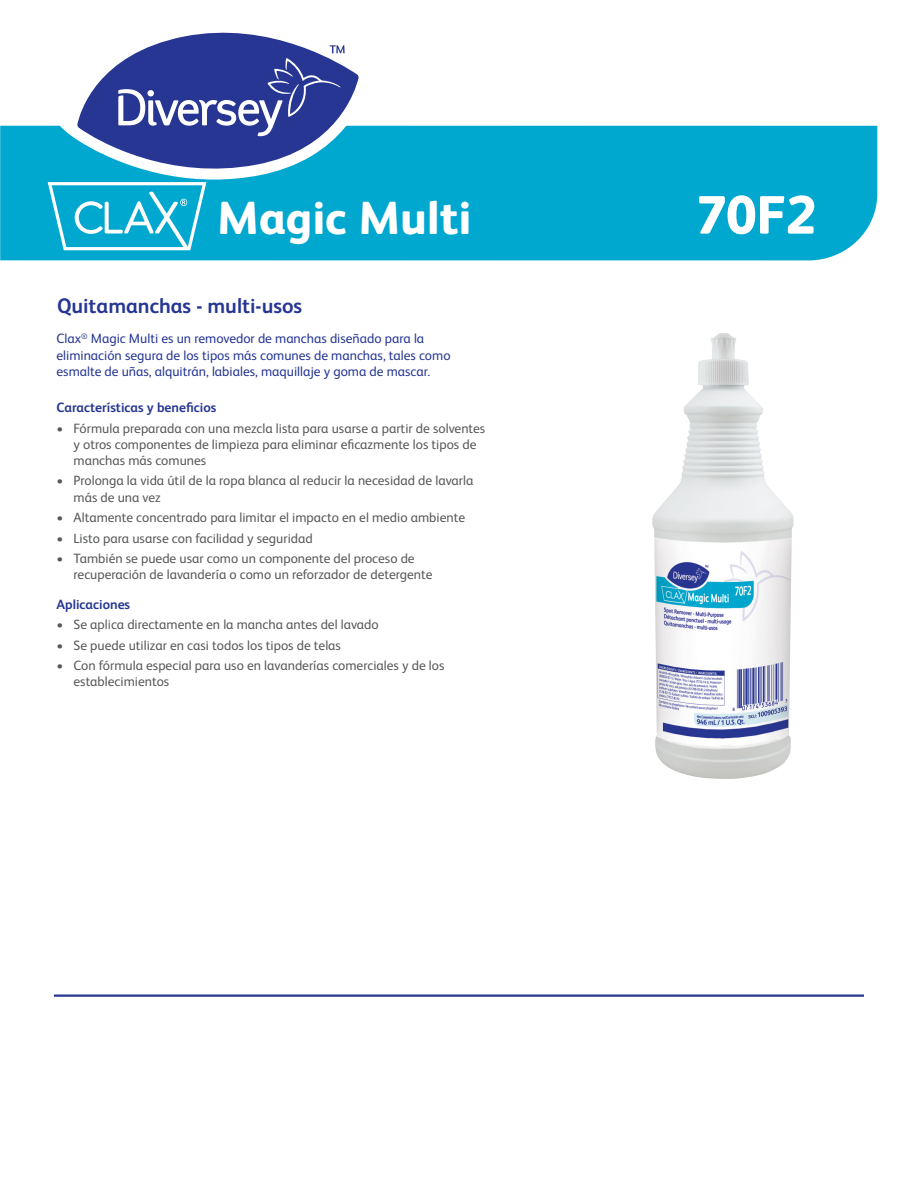
<style>
.page{position:relative;width:918px;height:1188px;background:#fff}
.page>*{position:absolute;margin:0;border:0;box-sizing:border-box;transform-origin:0 0}
.t1{font:800 54px "FS Albert Pro";color:#fff}
.Fancy_Name_page_1{font:800 46.5px "FS Albert Pro";color:#fff}
.Product_Descriptor_p{font:700 21px "FS Albert Pro";color:#263692}
.bullet{font:13.5px/16.2px "FS Albert Pro";color:#57585a}
.Intro_sentence_page{font:13.5px/16.2px "FS Albert Pro";color:#263692}
.Section_headings{font:700 13.5px "FS Albert Pro";color:#263692}
.bullet-2{font:700 13.5px "FS Albert Pro";color:#263692}
</style>
<div class="page">
<div style="left:0;top:126px;width:877px;height:134px;background:#00a7cf"></div>
<hr style="left:54px;top:995px;width:810px;height:2px;background:#263692">
<svg style="left:48px;top:182px;width:158px;height:68px"></svg>
<img style="left:652px;top:333px;width:141px;height:446px">
<svg style="left:57px;top:125px;width:317px;height:55px;background:#14aed2"></svg>
<svg style="left:77px;top:32px;width:282px;height:149px"></svg>
<svg style="left:118px;top:45px;width:227px;height:91px;background:#4b59a4"></svg>
<p class="Fancy_Name_page_1" style="left:217px;top:181px;width:256px">Magic Multi</p>
<p class="t1" style="left:696px;top:173px;width:122px">70F2</p>
<p class="Product_Descriptor_p" style="left:57px;top:291px;width:247px">Quitamanchas - multi-usos</p>
<p class="Intro_sentence_page" style="left:57px;top:330px;width:396px">Clax<sup>®</sup> Magic Multi es un removedor de manchas diseñado para la eliminación segura de los tipos más comunes de manchas, tales como esmalte de uñas, alquitrán, labiales, maquillaje y goma de mascar.</p>
<p class="Section_headings" style="left:57px;top:398px;width:161px">Características y beneficios</p>
<p class="bullet" style="left:74px;top:419px;width:413px;text-indent:-17px">• Fórmula preparada con una mezcla lista para usarse a partir de solventes y otros componentes de limpieza para eliminar eficazmente los tipos de manchas más comunes</p>
<p class="bullet" style="left:74px;top:472px;width:402px;text-indent:-17px">• Prolonga la vida útil de la ropa blanca al reducir la necesidad de lavarla más de una vez</p>
<p class="bullet" style="left:57px;top:508px;width:410px">• Altamente concentrado para limitar el impacto en el medio ambiente</p>
<p class="bullet" style="left:57px;top:529px;width:258px">• Listo para usarse con facilidad y seguridad</p>
<p class="bullet" style="left:74px;top:549px;width:360px;text-indent:-17px">• También se puede usar como un componente del proceso de recuperación de lavandería o como un reforzador de detergente</p>
<p class="bullet-2" style="left:57px;top:595px;width:75px">Aplicaciones</p>
<p class="bullet" style="left:57px;top:616px;width:324px">• Se aplica directamente en la mancha antes del lavado</p>
<p class="bullet" style="left:57px;top:636px;width:286px">• Se puede utilizar en casi todos los tipos de telas</p>
<p class="bullet" style="left:74px;top:657px;width:372px;text-indent:-17px">• Con fórmula especial para uso en lavanderías comerciales y de los establecimientos</p>
</div>
